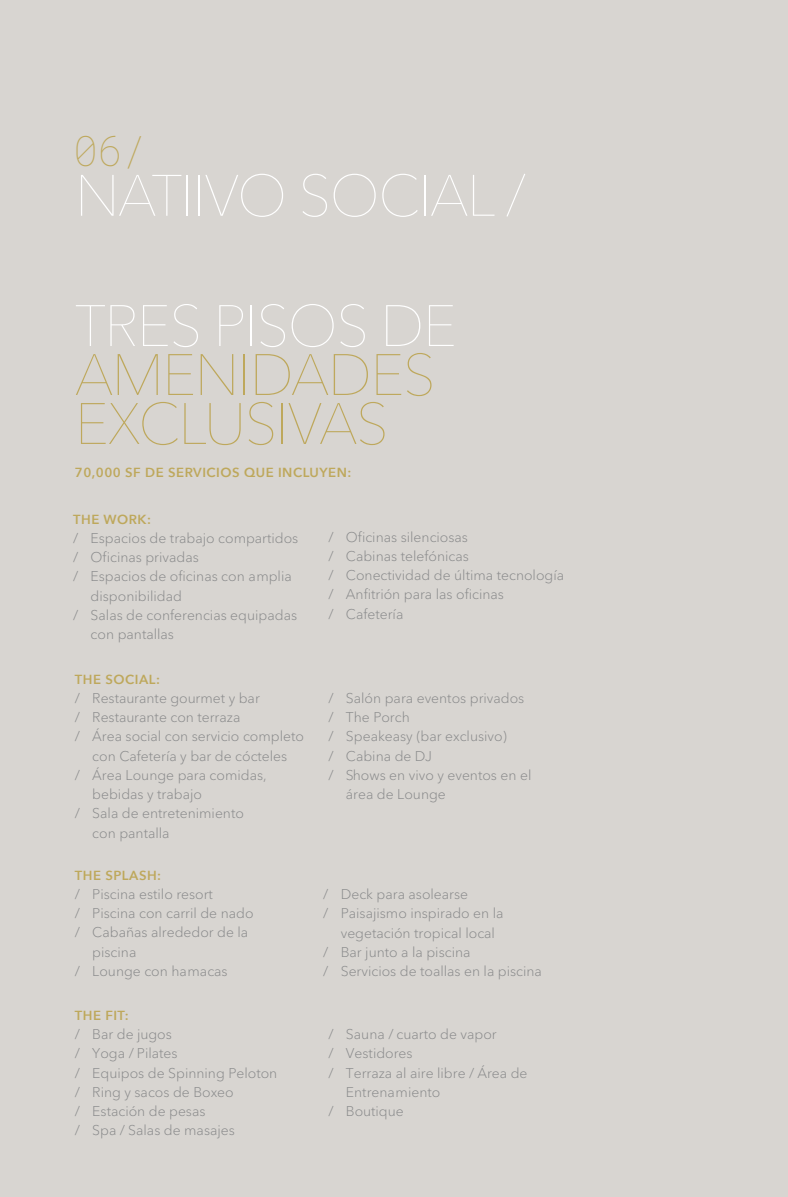
<style>
.page{position:relative;width:788px;height:1197px;background:#d8d5d1}
.page>*{position:absolute;margin:0;border:0;box-sizing:border-box;transform-origin:0 0}
.t1{font:200 57.75px "Avenir Next";letter-spacing:-.03em;color:#fff}
.t2{font:200 57.75px/49px "Avenir Next";letter-spacing:-.03em;color:#bea85c}
.t3{font:100 41.65px "Roboto Mono";color:#bea85c}
.t4{font:300 14px/19.2px "Avenir Next LT Pro";color:#88898a}
.t5{font:600 13.12px "Avenir Next";letter-spacing:.04em;color:#bea85c}
</style>
<div class="page">
<h2 class="t3" style="left:73px;top:122px;width:75px">06/</h2>
<h1 class="t1" style="left:75px;top:147px;width:453px">NATIIVO SOCIAL /</h1>
<h1 class="t1" style="left:75px;top:277px;width:383px">TRES PISOS DE</h1>
<h1 class="t2" style="left:75px;top:347px;width:362px">AMENIDADES<br>EXCLUSIVAS</h1>
<p class="t5" style="left:75px;top:461px;width:278px">70,000 SF DE SERVICIOS QUE INCLUYEN:</p>
<p class="t5" style="left:73px;top:508px;width:79px">THE WORK:</p>
<p class="t4" style="left:73px;top:528px;width:227px">/ Espacios de trabajo compartidos</p>
<p class="t4" style="left:73px;top:547px;width:127px">/ Oficinas privadas</p>
<p class="t4" style="left:73px;top:566px;width:220px">/ Espacios de oficinas con amplia</p>
<p class="t4" style="left:91px;top:586px;width:93px">disponibilidad</p>
<p class="t4" style="left:73px;top:605px;width:225px">/ Salas de conferencias equipadas</p>
<p class="t4" style="left:91px;top:624px;width:85px">con pantallas</p>
<p class="t5" style="left:75px;top:668px;width:87px">THE SOCIAL:</p>
<p class="t4" style="left:75px;top:688px;width:186px">/ Restaurante gourmet y bar</p>
<p class="t4" style="left:75px;top:707px;width:167px">/ Restaurante con terraza</p>
<p class="t4" style="left:75px;top:726px;width:231px">/ Área social con servicio completo</p>
<p class="t4" style="left:92px;top:745px;width:196px">con Cafetería y bar de cócteles</p>
<p class="t4" style="left:75px;top:765px;width:193px">/ Área Lounge para comidas,</p>
<p class="t4" style="left:92px;top:784px;width:111px">bebidas y trabajo</p>
<p class="t4" style="left:75px;top:803px;width:171px">/ Sala de entretenimiento</p>
<p class="t4" style="left:92px;top:822px;width:79px">con pantalla</p>
<p class="t5" style="left:75px;top:864px;width:88px">THE SPLASH:</p>
<p class="t4" style="left:75px;top:884px;width:140px">/ Piscina estilo resort</p>
<p class="t4" style="left:75px;top:903px;width:180px">/ Piscina con carril de nado</p>
<p class="t4" style="left:75px;top:922px;width:175px">/ Cabañas alrededor de la</p>
<p class="t4" style="left:92px;top:941px;width:46px">piscina</p>
<p class="t4" style="left:75px;top:961px;width:154px">/ Lounge con hamacas</p>
<p class="t5" style="left:75px;top:1004px;width:55px">THE FIT:</p>
<p class="t4" style="left:75px;top:1024px;width:204px">/ Bar de jugos<br>/ Yoga / Pilates<br>/ Equipos de Spinning Peloton / Ring y sacos de Boxeo<br>/ Estación de pesas<br>/ Spa / Salas de masajes</p>
<p class="t4" style="left:328px;top:527px;width:237px">/ Oficinas silenciosas<br>/ Cabinas telefónicas<br>/ Conectividad de última tecnología / Anfitrión para las oficinas<br>/ Cafetería</p>
<p class="t4" style="left:328px;top:688px;width:197px">/ Salón para eventos privados</p>
<p class="t4" style="left:328px;top:707px;width:83px">/ The Porch</p>
<p class="t4" style="left:328px;top:726px;width:180px">/ Speakeasy (bar exclusivo)</p>
<p class="t4" style="left:328px;top:746px;width:105px">/ Cabina de DJ</p>
<p class="t4" style="left:328px;top:765px;width:204px">/ Shows en vivo y eventos en el</p>
<p class="t4" style="left:346px;top:784px;width:101px">área de Lounge</p>
<p class="t4" style="left:323px;top:884px;width:146px">/ Deck para asolearse</p>
<p class="t4" style="left:323px;top:903px;width:182px">/ Paisajismo inspirado en la</p>
<p class="t4" style="left:341px;top:923px;width:156px">vegetación tropical local</p>
<p class="t4" style="left:323px;top:942px;width:149px">/ Bar junto a la piscina</p>
<p class="t4" style="left:323px;top:961px;width:220px">/ Servicios de toallas en la piscina</p>
<p class="t4" style="left:328px;top:1024px;width:170px">/ Sauna / cuarto de vapor</p>
<p class="t4" style="left:328px;top:1043px;width:86px">/ Vestidores</p>
<p class="t4" style="left:328px;top:1063px;width:200px">/ Terraza al aire libre / Área de</p>
<p class="t4" style="left:346px;top:1082px;width:96px">Entrenamiento</p>
<p class="t4" style="left:328px;top:1101px;width:77px">/ Boutique</p>
</div>
